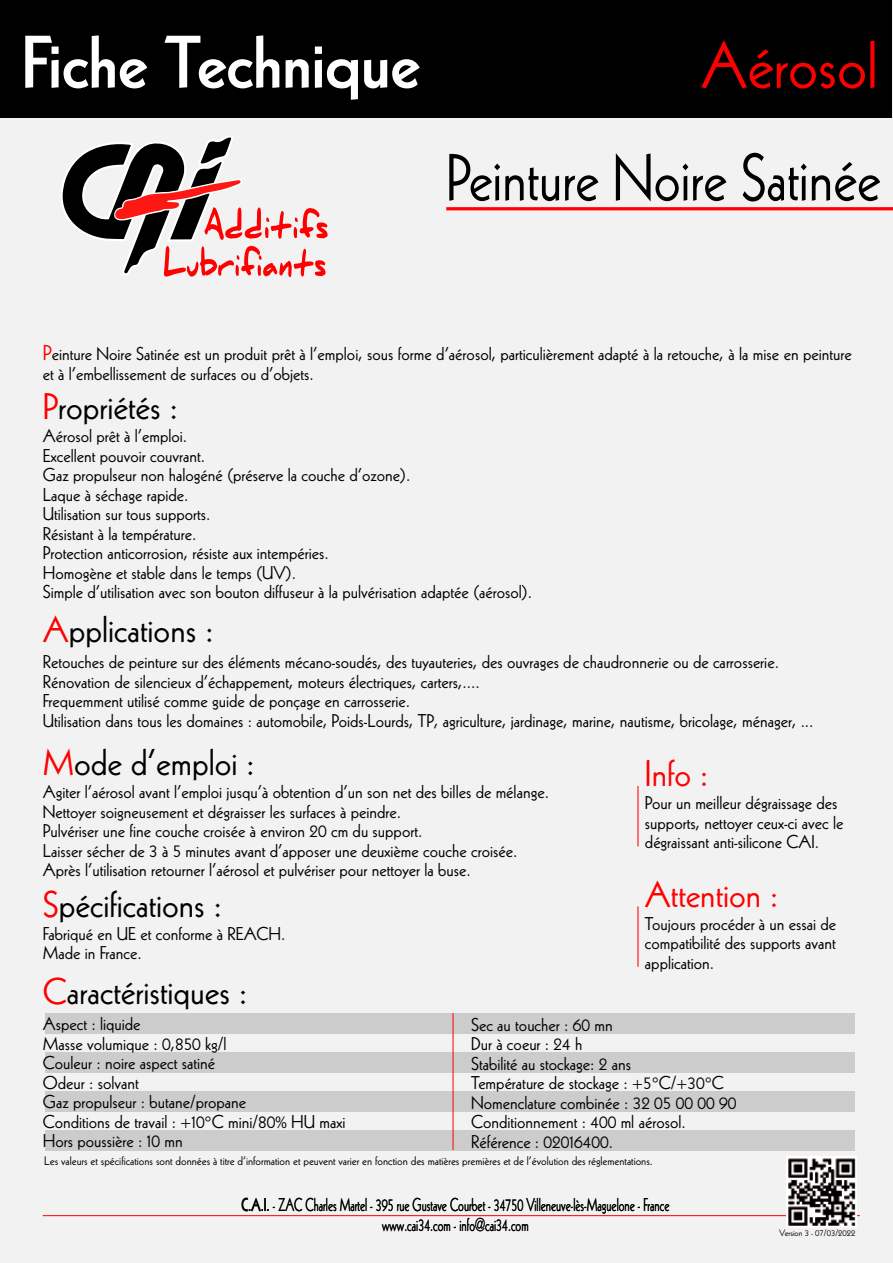
<style>
.page{position:relative;width:893px;height:1263px;background:#f2f2f2}
.page>*{position:absolute;margin:0;border:0;box-sizing:border-box;transform-origin:0 0}
.t1{font:800 72px "Kabel";color:#fff}
.t2{font:64.5px "Kabel";color:#000;scale:.9 1}
.t3{font:64.5px "Kabel";color:#ff0001}
.t4{font:36px "Kabel";color:#000}
.t5{font:36px "Kabel";color:#ff0001}
.t6{font:18px/19.5px "Kabel";color:#000}
.t7{font:18px/19.5px "Kabel";color:#000;text-align:center;scale:.69 1}
.t8{font:12px "Kabel";color:#000}
.t9{font:9px "Kabel";color:#000}
.s1{font-size:21px;color:#ff0001}
.s2{color:#ff0001}
.s3{font-weight:800}
</style>
<div class="page">
<div style="left:0;top:0;width:892px;height:117px;background:#000"></div>
<hr style="left:446px;top:207px;width:447px;height:3px;background:#ff0001">
<div style="left:45px;top:1013px;width:810px;height:20px;background:#ccc"></div>
<div style="left:45px;top:1052px;width:810px;height:20px;background:#ccc"></div>
<div style="left:45px;top:1092px;width:810px;height:20px;background:#ccc"></div>
<div style="left:45px;top:1131px;width:810px;height:20px;background:#ccc"></div>
<hr style="left:453px;top:1013px;width:1px;height:137px;background:#ff0001">
<hr style="left:637px;top:906px;width:1px;height:61px;background:#ff0001">
<hr style="left:637px;top:786px;width:1px;height:60px;background:#ff0001">
<hr style="left:43px;top:1215px;width:817px;height:1px;background:#ff0001">
<img style="left:786px;top:1157px;width:70px;height:70px">
<svg style="left:61px;top:136px;width:267px;height:141px"></svg>
<h1 class="t1" style="left:21px;top:20px;width:400px">Fiche Technique</h1>
<h2 class="t3" style="left:701px;top:27px;width:178px">Aérosol</h2>
<h2 class="t2" style="left:446px;top:140px;width:484px">Peinture Noire Satinée</h2>
<p class="t6" style="left:43px;top:344px;width:810px"><span class="s1">P</span>einture Noire Satinée est un produit prêt à l’emploi, sous forme d’aérosol, particulièrement adapté à la retouche, à la mise en peinture et à l’embellissement de surfaces ou d’objets.</p>
<h3 class="t4" style="left:43px;top:386px;width:137px"><span class="s2">P</span>ropriétés :</h3>
<p class="t6" style="left:43px;top:426px;width:491px">Aérosol prêt à l’emploi.<br>Excellent pouvoir couvrant.<br>Gaz propulseur non halogéné (préserve la couche d’ozone).<br>Laque à séchage rapide.<br>Utilisation sur tous supports.<br>Résistant à la température.<br>Protection anticorrosion, résiste aux intempéries.<br>Homogène et stable dans le temps (UV).<br>Simple d’utilisation avec son bouton diffuseur à la pulvérisation adaptée (aérosol).</p>
<h3 class="t4" style="left:43px;top:608px;width:172px"><span class="s2">A</span>pplications :</h3>
<p class="t6" style="left:43px;top:652px;width:772px">Retouches de peinture sur des éléments mécano-soudés, des tuyauteries, des ouvrages de chaudronnerie ou de carrosserie.<br>Rénovation de silencieux d’échappement, moteurs électriques, carters,....<br>Frequemment utilisé comme guide de ponçage en carrosserie.<br>Utilisation dans tous les domaines : automobile, Poids-Lourds, TP, agriculture, jardinage, marine, nautisme, bricolage, ménager, ...</p>
<h3 class="t4" style="left:43px;top:741px;width:214px"><span class="s2">M</span>ode d’emploi :</h3>
<p class="t6" style="left:43px;top:782px;width:508px">Agiter l’aérosol avant l’emploi jusqu’à obtention d’un son net des billes de mélange.<br>Nettoyer soigneusement et dégraisser les surfaces à peindre.<br>Pulvériser une fine couche croisée à environ 20 cm du support.<br>Laisser sécher de 3 à 5 minutes avant d’apposer une deuxième couche croisée.<br>Après l’utilisation retourner l’aérosol et pulvériser pour nettoyer la buse.</p>
<h3 class="t4" style="left:43px;top:883px;width:181px"><span class="s2">S</span>pécifications :</h3>
<p class="t6" style="left:43px;top:924px;width:244px">Fabriqué en UE et conforme à REACH.<br>Made in France.</p>
<h3 class="t4" style="left:43px;top:970px;width:206px"><span class="s2">C</span>aractéristiques :</h3>
<h3 class="t5" style="left:645px;top:753px;width:65px">Info :</h3>
<p class="t6" style="left:645px;top:793px;width:200px">Pour un meilleur dégraissage des supports, nettoyer ceux-ci avec le dégraissant anti-silicone CAI.</p>
<h3 class="t5" style="left:645px;top:873px;width:135px">Attention :</h3>
<p class="t6" style="left:645px;top:914px;width:193px;text-align:justify">Toujours procéder à un essai de compatibilité des supports avant application.</p>
<p class="t6" style="left:43px;top:1014px;width:304px">Aspect : liquide<br>Masse volumique : 0,850 kg/l<br>Couleur : noire aspect satiné<br>Odeur : solvant<br>Gaz propulseur : butane/propane<br>Conditions de travail : +10°C mini/80% HU maxi<br>Hors poussière : 10 mn</p>
<p class="t6" style="left:471px;top:1015px;width:267px">Sec au toucher : 60 mn<br>Dur à coeur : 24 h<br>Stabilité au stockage: 2 ans<br>Température de stockage : +5°C/+30°C<br>Nomenclature combinée : 32 05 00 00 90<br>Conditionnement : 400 ml aérosol.<br>Référence : 02016400.</p>
<p class="t8" style="left:44px;top:1153px;width:610px">Les valeurs et spécifications sont données à titre d’information et peuvent varier en fonction des matières premières et de l’évolution des réglementations.</p>
<p class="t7" style="left:242px;top:1195px;width:622px"><span class="s3">C.A.I.</span> - ZAC Charles Martel - 395 rue Gustave Courbet - 34750 Villeneuve-lès-Maguelone - France www.cai34.com - info@cai34.com</p>
<p class="t9" style="left:779px;top:1228px;width:78px">Version 3 - 07/03/2022</p>
</div>
